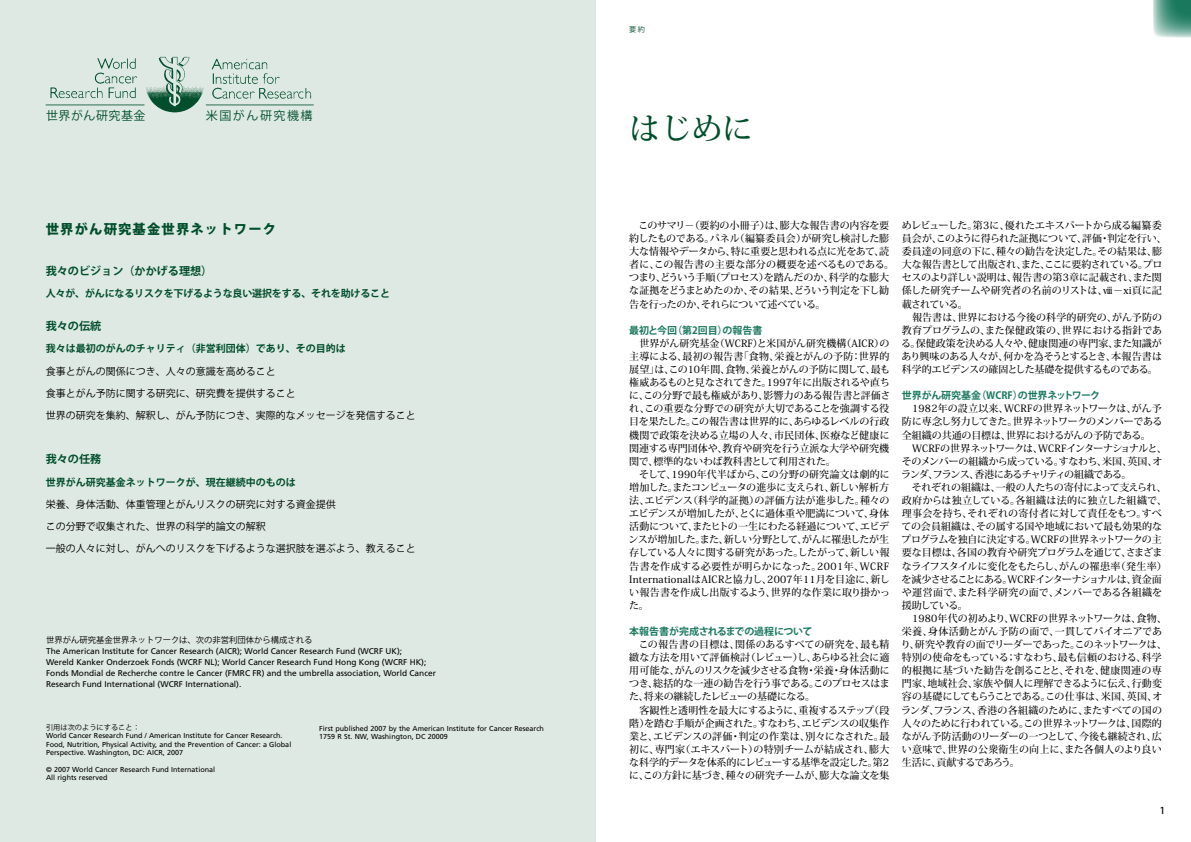
<style>
.page{position:relative;width:1191px;height:842px;background:#fff}
.page>*{position:absolute;margin:0;border:0;box-sizing:border-box;transform-origin:0 0}
.t1{font:500 31.1px "Koz Min Pro";color:#004e2b}
.t2{font:800 13.3px "Koz Go Pro";letter-spacing:.085em;color:#004e2b}
.t3{font:12px "Koz Go Pro";letter-spacing:.04em;color:#004e2b}
.t4{font:12px "Koz Go Pro";letter-spacing:.125em;color:#004e2b}
.t5{font:700 11.1px "Koz Go Pro";color:#004e2b}
.t6{font:500 10px/13.1px "Koz Min Pro";letter-spacing:-.01em;color:#000}
.t7{font:10px "Koz Go Pro";color:#000}
.t8{font:700 10px "Koz Go Pro";color:#004e2b}
.t9{font:700 10px "Koz Go Pro";letter-spacing:-.01em;color:#1a795d}
.t10{font:500 9.4px "Koz Go Pro";color:#000}
.t11{font:8.3px/11.1px "Frutiger";color:#000}
.t12{font:8.3px "Koz Go Pro";color:#000}
.t13{font:7.2px/8.3px "Frutiger";color:#000}
.t14{font:7.2px "Koz Go Pro";color:#000}
.t15{font:7.2px "Koz Go Pro";color:#004e2b}
</style>
<div class="page">
<div style="left:0;top:0;width:595px;height:842px;background:#dee9e3"></div>
<img style="left:45px;top:56px;width:269px;height:57px">
<svg style="left:1153px;top:0;width:38px;height:38px"></svg>
<p class="t3" style="left:46px;top:108px;width:101px">世界がん研究基金</p>
<p class="t4" style="left:206px;top:108px;width:108px">米国がん研究機構</p>
<h2 class="t2" style="left:46px;top:220px;width:232px">世界がん研究基金世界ネットワーク</h2>
<p class="t5" style="left:46px;top:263px;width:168px">我々のビジョン（かかげる理想）</p>
<p class="t8" style="left:46px;top:287px;width:346px">人々が、がんになるリスクを下げるような良い選択をする、それを助けること</p>
<p class="t5" style="left:46px;top:319px;width:57px">我々の伝統</p>
<p class="t8" style="left:46px;top:342px;width:301px">我々は最初のがんのチャリティ（非営利団体）であり、その目的は</p>
<p class="t7" style="left:46px;top:364px;width:231px">食事とがんの関係につき、人々の意識を高めること</p>
<p class="t7" style="left:46px;top:386px;width:251px">食事とがん予防に関する研究に、研究費を提供すること</p>
<p class="t7" style="left:46px;top:408px;width:371px">世界の研究を集約、解釈し、がん予防につき、実際的なメッセージを発信すること</p>
<p class="t5" style="left:46px;top:452px;width:57px">我々の任務</p>
<p class="t8" style="left:46px;top:475px;width:251px">世界がん研究基金ネットワークが、現在継続中のものは</p>
<p class="t7" style="left:46px;top:498px;width:291px">栄養、身体活動、体重管理とがんリスクの研究に対する資金提供</p>
<p class="t7" style="left:46px;top:520px;width:221px">この分野で収集された、世界の科学的論文の解釈</p>
<p class="t7" style="left:46px;top:542px;width:371px">一般の人々に対し、がんへのリスクを下げるような選択肢を選ぶよう、教えること</p>
<p class="t12" style="left:46px;top:634px;width:268px">世界がん研究基金世界ネットワークは、次の非営利団体から構成される</p>
<p class="t11" style="left:46px;top:645px;width:391px">The American Institute for Cancer Research (AICR); World Cancer Research Fund (WCRF UK);<br>Wereld Kanker Onderzoek Fonds (WCRF NL); World Cancer Research Fund Hong Kong (WCRF HK); Fonds Mondial de Recherche contre le Cancer (FMRC FR) and the umbrella association, World Cancer Research Fund International (WCRF International).</p>
<p class="t14" style="left:46px;top:723px;width:95px">引用は次のようにすること：</p>
<p class="t13" style="left:46px;top:732px;width:247px">World Cancer Research Fund / American Institute for Cancer Research.<br>Food, Nutrition, Physical Activity, and the Prevention of Cancer: a Global<br>Perspective. Washington, DC: AICR, 2007</p>
<p class="t13" style="left:46px;top:765px;width:171px">© 2007 World Cancer Research Fund International<br>All rights reserved</p>
<p class="t13" style="left:319px;top:724px;width:226px">First published 2007 by the American Institute for Cancer Research<br>1759 R St. NW, Washington, DC 20009</p>
<p class="t15" style="left:629px;top:25px;width:17px">要約</p>
<h1 class="t1" style="left:629px;top:107px;width:126px">はじめに</h1>
<p class="t6" style="left:629px;top:218px;width:266px">　このサマリ－（要約の小冊子）は、膨大な報告書の内容を要約したものである。パネル（編纂委員会）が研究し検討した膨大な情報やデータから、特に重要と思われる点に光をあて、読者に、この報告書の主要な部分の概要を述べるものである。つまり、どういう手順（プロセス）を踏んだのか、科学的な膨大な証拠をどうまとめたのか、その結果、どういう判定を下し勧告を行ったのか、それらについて述べている。</p>
<p class="t9" style="left:629px;top:324px;width:134px">最初と今回（第2回目）の報告書</p>
<p class="t6" style="left:628px;top:336px;width:263px">　世界がん研究基金（WCRF）と米国がん研究機構（AICR）の主導による、最初の報告書「食物、栄養とがんの予防：世界的展望」は、この10年間、食物、栄養とがんの予防に関して、最も権威あるものと見なされてきた。1997年に出版されるや直ちに、この分野で最も権威があり、影響力のある報告書と評価され、この重要な分野での研究が大切であることを強調する役目を果たした。この報告書は世界的に、あらゆるレベルの行政機関で政策を決める立場の人々、市民団体、医療など健康に関連する専門団体や、教育や研究を行う立派な大学や研究機関で、標準的ないわば教科書として利用された。<br>　そして、1990年代半ばから、この分野の研究論文は劇的に増加した。またコンピュータの進歩に支えられ、新しい解析方法、エビデンス（科学的証拠）の評価方法が進歩した。種々のエビデンスが増加したが、とくに過体重や肥満について、身体活動について、またヒトの一生にわたる経過について、エビデンスが増加した。また、新しい分野として、がんに罹患したが生存している人々に関する研究があった。したがって、新しい報告書を作成する必要性が明らかになった。2001年、WCRF<br>InternationalはAICRと協力し、2007年11月を目途に、新しい報告書を作成し出版するよう、世界的な作業に取り掛かった。</p>
<p class="t9" style="left:629px;top:625px;width:185px">本報告書が完成されるまでの過程について</p>
<p class="t6" style="left:629px;top:637px;width:262px">　この報告書の目標は、関係のあるすべての研究を、最も精緻な方法を用いて評価検討（レビュー）し、あらゆる社会に適用可能な、がんのリスクを減少させる食物・栄養・身体活動につき、総括的な一連の勧告を行う事である。このプロセスはまた、将来の継続したレビューの基礎になる。<br>　客観性と透明性を最大にするように、重複するステップ（段階）を踏む手順が企画された。すなわち、エビデンスの収集作業と、エビデンスの評価・判定の作業は、別々になされた。最初に、専門家（エキスパート）の特別チームが結成され、膨大な科学的データを体系的にレビューする基準を設定した。第2に、この方針に基づき、種々の研究チームが、膨大な論文を集</p>
<p class="t6" style="left:901px;top:218px;width:267px">めレビューした。第3に、優れたエキスパートから成る編纂委員会が、このように得られた証拠について、評価・判定を行い、委員達の同意の下に、種々の勧告を決定した。その結果は、膨大な報告書として出版され、また、ここに要約されている。プロセスのより詳しい説明は、報告書の第3章に記載され、また関係した研究チームや研究者の名前のリストは、ⅷ－xi頁に記載されている。<br>　報告書は、世界における今後の科学的研究の、がん予防の教育プログラムの、また保健政策の、世界における指針である。保健政策を決める人々や、健康関連の専門家、また知識があり興味のある人々が、何かを為そうとするとき、本報告書は科学的エビデンスの確固とした基礎を提供するものである。</p>
<p class="t9" style="left:902px;top:389px;width:200px">世界がん研究基金（WCRF）の世界ネットワーク</p>
<p class="t6" style="left:900px;top:402px;width:268px">　1982年の設立以来、WCRFの世界ネットワークは、がん予防に専念し努力してきた。世界ネットワークのメンバーである全組織の共通の目標は、世界におけるがんの予防である。　WCRFの世界ネットワークは、WCRFインターナショナルと、そのメンバーの組織から成っている。すなわち、米国、英国、オランダ、フランス、香港にあるチャリティの組織である。<br>　それぞれの組織は、一般の人たちの寄付によって支えられ、政府からは独立している。各組織は法的に独立した組織で、理事会を持ち、それぞれの寄付者に対して責任をもつ。すべての会員組織は、その属する国や地域において最も効果的なプログラムを独自に決定する。WCRFの世界ネットワークの主要な目標は、各国の教育や研究プログラムを通じて、さまざまなライフスタイルに変化をもたらし、がんの罹患率（発生率）を減少させることにある。WCRFインターナショナルは、資金面や運営面で、また科学研究の面で、メンバーである各組織を援助している。<br>　1980年代の初めより、WCRFの世界ネットワークは、食物、栄養、身体活動とがん予防の面で、一貫してパイオニアであり、研究や教育の面でリーダーであった。このネットワークは、特別の使命をもっている；すなわち、最も信頼のおける、科学的根拠に基づいた勧告を創ることと、それを、健康関連の専門家、地域社会、家族や個人に理解できるように伝え、行動変容の基礎にしてもらうことである。この仕事は、米国、英国、オランダ、フランス、香港の各組織のために、またすべての国の人々のために行われている。この世界ネットワークは、国際的ながん予防活動のリーダーの一つとして、今後も継続され、広い意味で、世界の公衆衛生の向上に、また各個人のより良い生活に、貢献するであろう。</p>
<p class="t10" style="left:1160px;top:804px;width:7px">1</p>
</div>
